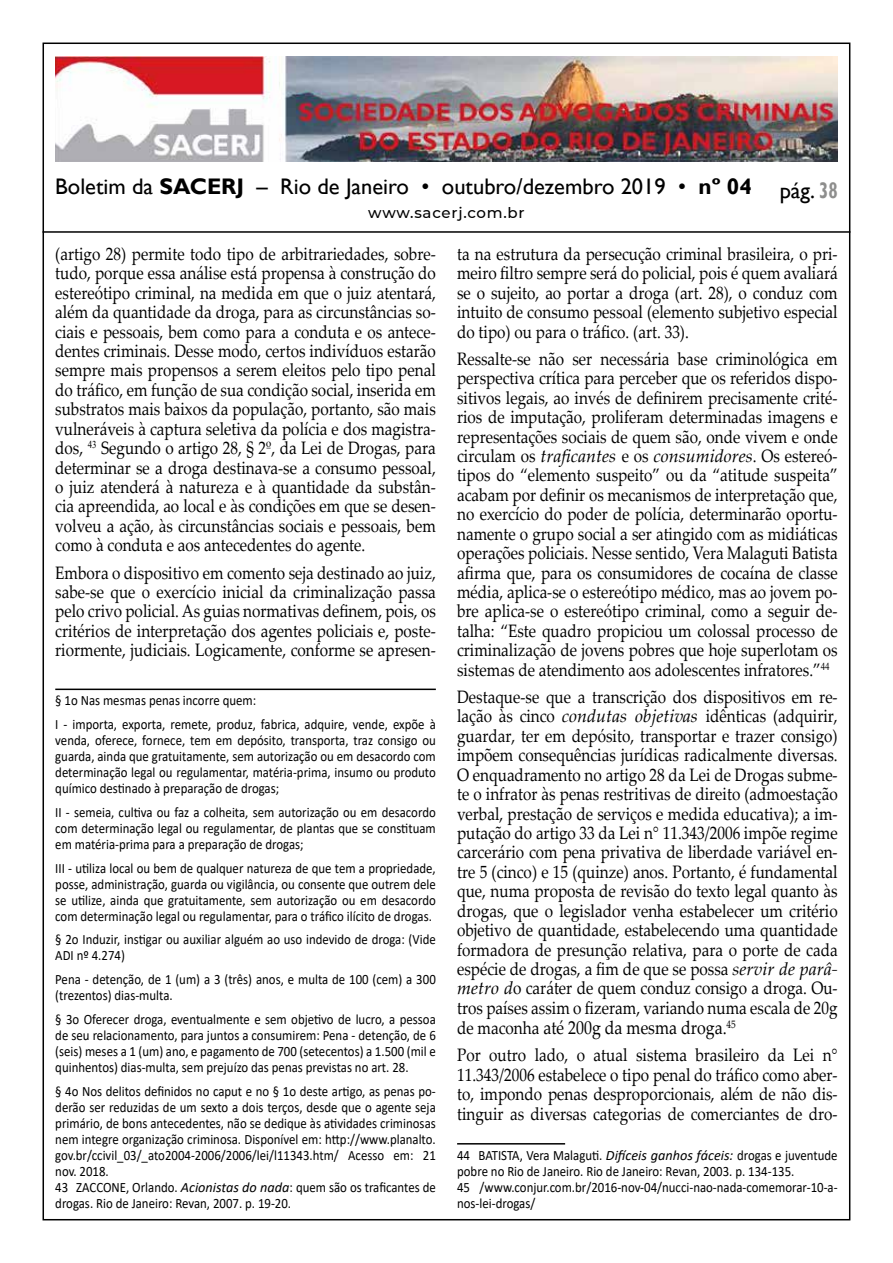
<style>
.page{position:relative;width:893px;height:1263px;background:#fff}
.page>*{position:absolute;margin:0;border:0;box-sizing:border-box;transform-origin:0 0}
.t1{font:22.5px "Gill Sans";color:#000}
.t2{font:18.75px "Palatino Linotype";color:#000;scale:.85 1}
.t3{font:18px/19.4px "Palatino Linotype";color:#000;text-align:justify;scale:.85 1}
.t4{font:500 15px "Montserrat";letter-spacing:.05em;color:#000}
.t5{font:14.25px/15.9px "Calibri";color:#000;scale:.9 1}
.s1{font-weight:700}
.s2{font-weight:700;color:#8e8e8d}
.s3{font-style:italic}
.s4{font-size:18px}
</style>
<div class="page">
<img style="left:55px;top:56px;width:783px;height:106px">
<hr style="left:43px;top:231px;width:807px;height:2px;background:#000">
<hr style="left:55px;top:688px;width:381px;height:2px;background:#000">
<hr style="left:457px;top:1143px;width:108px;height:1px;background:#000">
<p class="t1" style="left:55px;top:173px;width:698px">Boletim da <span class="s1">SACERJ</span> – Rio de Janeiro • outubro/dezembro 2019 • <span class="s1">nº 04</span></p>
<p class="t4" style="left:368px;top:203px;width:158px">www.sacerj.com.br</p>
<p class="t1" style="left:780px;top:178px;width:60px">pág. <span class="s2">38</span></p>
<p class="t3" style="left:55px;top:243px;width:449px">(artigo 28) permite todo tipo de arbitrariedades, sobre&shy;tudo, porque essa análise está propensa à construção do estereótipo criminal, na medida em que o juiz atentará, além da quantidade da droga, para as circunstâncias so&shy;ciais e pessoais, bem como para a conduta e os antece&shy;dentes criminais. Desse modo, certos indivíduos estarão sempre mais propensos a serem eleitos pelo tipo penal do tráfico, em função de sua condição social, inserida em substratos mais baixos da população, portanto, são mais vulneráveis à captura seletiva da polícia e dos magistra&shy;dos, <sup>43</sup> Segundo o artigo 28, § 2º, da Lei de Drogas, para determinar se a droga destinava-se a consumo pessoal, o juiz atenderá à natureza e à quantidade da substân&shy;cia apreendida, ao local e às condições em que se desen&shy;volveu a ação, às circunstâncias sociais e pessoais, bem como à conduta e aos antecedentes do agente.</p>
<p class="t3" style="left:55px;top:562px;width:449px">Embora o dispositivo em comento seja destinado ao juiz, sabe-se que o exercício inicial da criminalização passa pelo crivo policial. As guias normativas definem, pois, os critérios de interpretação dos agentes policiais e, poste&shy;riormente, judiciais. Logicamente, conforme se apresen-</p>
<p class="t5" style="left:55px;top:688px;width:424px;line-height:23.9px">§ 1o Nas mesmas penas incorre quem:<br>I - importa, exporta, remete, produz, fabrica, adquire, vende, expõe à</p>
<p class="t5" style="left:55px;top:732px;width:424px;text-align:justify">venda, oferece, fornece, tem em depósito, transporta, traz consigo ou guarda, ainda que gratuitamente, sem autorização ou em desacordo com determinação legal ou regulamentar, matéria-prima, insumo ou produto químico destinado à preparação de drogas;</p>
<p class="t5" style="left:55px;top:804px;width:424px;text-align:justify">II - semeia, cultiva ou faz a colheita, sem autorização ou em desacordo com determinação legal ou regulamentar, de plantas que se constituam em matéria-prima para a preparação de drogas;</p>
<p class="t5" style="left:55px;top:860px;width:424px;text-align:justify">III - utiliza local ou bem de qualquer natureza de que tem a propriedade, posse, administração, guarda ou vigilância, ou consente que outrem dele se utilize, ainda que gratuitamente, sem autorização ou em desacordo com determinação legal ou regulamentar, para o tráfico ilícito de drogas.</p>
<p class="t5" style="left:55px;top:931px;width:424px">§ 2o Induzir, instigar ou auxiliar alguém ao uso indevido de droga: (Vide<br>ADI nº 4.274)</p>
<p class="t5" style="left:55px;top:971px;width:424px">Pena - detenção, de 1 (um) a 3 (três) anos, e multa de 100 (cem) a 300 (trezentos) dias-multa.</p>
<p class="t5" style="left:55px;top:1011px;width:424px;text-align:justify">§ 3o Oferecer droga, eventualmente e sem objetivo de lucro, a pessoa de seu relacionamento, para juntos a consumirem: Pena - detenção, de 6 (seis) meses a 1 (um) ano, e pagamento de 700 (setecentos) a 1.500 (mil e quinhentos) dias-multa, sem prejuízo das penas previstas no art. 28.</p>
<p class="t5" style="left:55px;top:1083px;width:424px">§ 4o Nos delitos definidos no caput e no § 1o deste artigo, as penas po&shy;derão ser reduzidas de um sexto a dois terços, desde que o agente seja primário, de bons antecedentes, não se dedique às atividades criminosas nem integre organização criminosa. Disponível em: http://www.planalto. gov.br/ccivil_03/_ato2004-2006/2006/lei/l11343.htm/ Acesso em: 21 nov. 2018.<br>43 ZACCONE, Orlando. <span class="s3">Acionistas do nada</span>: quem são os traficantes de drogas. Rio de Janeiro: Revan, 2007. p. 19-20.</p>
<p class="t3" style="left:457px;top:243px;width:449px">ta na estrutura da persecução criminal brasileira, o pri&shy;meiro filtro sempre será do policial, pois é quem avaliará se o sujeito, ao portar a droga (art. 28), o conduz com intuito de consumo pessoal (elemento subjetivo especial do tipo) ou para o tráfico. (art. 33).</p>
<p class="t3" style="left:457px;top:348px;width:449px">Ressalte-se não ser necessária base criminológica em perspectiva crítica para perceber que os referidos dispo&shy;sitivos legais, ao invés de definirem precisamente crité&shy;rios de imputação, proliferam determinadas imagens e representações sociais de quem são, onde vivem e onde circulam os <span class="s3">traficantes</span> e os <span class="s3">consumidores</span>. Os estereó&shy;tipos do “elemento suspeito” ou da “atitude suspeita” acabam por definir os mecanismos de interpretação que, no exercício do poder de polícia, determinarão oportu&shy;namente o grupo social a ser atingido com as midiáticas operações policiais. Nesse sentido, Vera Malaguti Batista afirma que, para os consumidores de cocaína de classe média, aplica-se o estereótipo médico, mas ao jovem po&shy;bre aplica-se o estereótipo criminal, como a seguir de&shy;talha: “Este quadro propiciou um colossal processo de criminalização de jovens pobres que hoje superlotam os sistemas de atendimento aos adolescentes infratores.”<sup>44</sup></p>
<p class="t3" style="left:457px;top:686px;width:449px">Destaque-se que a transcrição dos dispositivos em re&shy;lação às cinco <span class="s3">condutas objetivas</span> idênticas (adquirir, guardar, ter em depósito, transportar e trazer consigo) impõem consequências jurídicas radicalmente diversas.<br>O enquadramento no artigo 28 da Lei de Drogas subme&shy;te o infrator às penas restritivas de direito (admoestação verbal, prestação de serviços e medida educativa); a im&shy;putação do artigo 33 da Lei n° 11.343/2006 impõe regime carcerário com pena privativa de liberdade variável en&shy;tre 5 (cinco) e 15 (quinze) anos. Portanto, é fundamental que, numa proposta de revisão do texto legal quanto às drogas, que o legislador venha estabelecer um critério objetivo de quantidade, estabelecendo uma quantidade formadora de presunção relativa, para o porte de cada espécie de drogas, a fim de que se possa <span class="s3">servir de parâ&shy;metro d</span>o caráter de quem conduz consigo a droga. Ou&shy;tros países assim o fizeram, variando numa escala de 20g</p>
<p class="t2" style="left:457px;top:1014px;width:329px"><span class="s4">de maconha</span> até 200g da mesma droga.<sup>45</sup></p>
<p class="t3" style="left:457px;top:1045px;width:449px">Por outro lado, o atual sistema brasileiro da Lei n° 11.343/2006 estabelece o tipo penal do tráfico como aber&shy;to, impondo penas desproporcionais, além de não dis&shy;tinguir as diversas categorias de comerciantes de dro-</p>
<p class="t5" style="left:457px;top:1147px;width:424px">44 BATISTA, Vera Malaguti. <span class="s3">Difíceis ganhos fáceis:</span> drogas e juventude pobre no Rio de Janeiro. Rio de Janeiro: Revan, 2003. p. 134-135.<br>45 /www.conjur.com.br/2016-nov-04/nucci-nao-nada-comemorar-10-a&shy;nos-lei-drogas/</p>
</div>
